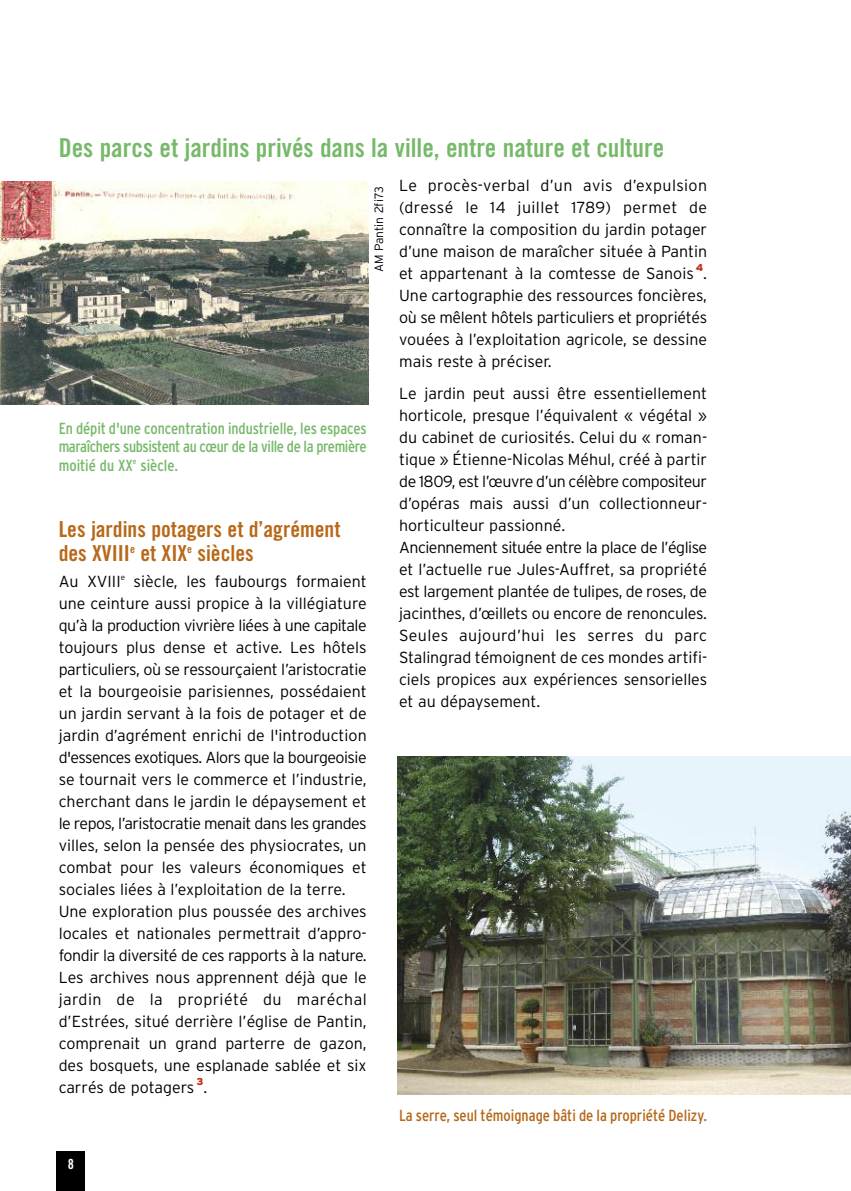
<style>
.page{position:relative;width:851px;height:1191px;background:#fff}
.page>*{position:absolute;margin:0;border:0;box-sizing:border-box;transform-origin:0 0}
.t1{font:26px "Trade Gothic Bold Cond Twenty";color:#77b96a}
.t2{font:22px/24px "Trade Gothic Bold Cond Twenty";color:#b76919}
.t3{font:300 16px/22px "Interstate";color:#000}
.t4{font:condensed 16px/18px "Interstate";letter-spacing:-.025em;color:#77b96a;text-align:justify}
.t5{font:condensed 16px "Interstate";color:#b76919}
.t6{font:14px "Trade Gothic Bold Cond Twenty";color:#fff}
.t7{font:300 12px "Interstate";color:#000}
.t8{font:900 10px "Interstate";color:#cb2c16}
</style>
<div class="page">
<div style="left:57px;top:1151px;width:28px;height:40px;background:#000"></div>
<img style="left:397px;top:756px;width:453px;height:338px">
<img style="left:0;top:181px;width:368px;height:224px">
<h1 class="t1" style="left:59px;top:138px;width:607px">Des parcs et jardins privés dans la ville, entre nature et culture</h1>
<p class="t7" style="left:372px;top:272px;width:87px;rotate:-90deg">AM Pantin 2fi73</p>
<p class="t4" style="left:59px;top:420px;width:309px">En dépit d'une concentration industrielle, les espaces maraîchers subsistent au cœur de la ville de la première moitié du XX<sup>e</sup> siècle.</p>
<h2 class="t2" style="left:59px;top:519px;width:283px">Les jardins potagers et d’agrément des XVIII<sup>e</sup> et XIX<sup>e</sup> siècles</h2>
<p class="t3" style="left:59px;top:570px;width:309px">Au XVIII<sup>e</sup> siècle, les faubourgs formaient une ceinture aussi propice à la villégiature qu’à la production vivrière liées à une capitale toujours plus dense et active. Les hôtels particuliers, où se ressourçaient l’aristocratie et la bourgeoisie parisiennes, possédaient un jardin servant à la fois de potager et de jardin d’agrément enrichi de l'introduction d'essences exotiques. Alors que la bourgeoisie se tournait vers le commerce et l’industrie, cherchant dans le jardin le dépaysement et le repos, l’aristocratie menait dans les grandes villes, selon la pensée des physiocrates, un combat pour les valeurs économiques et sociales liées à l’exploitation de la terre.<br>Une exploration plus poussée des archives locales et nationales permettrait d’appro&shy;fondir la diversité de ces rapports à la nature.<br>Les archives nous apprennent déjà que le jardin de la propriété du maréchal d’Estrées, situé derrière l’église de Pantin, comprenait un grand parterre de gazon, des bosquets, une esplanade sablée et six carrés de potagers</p>
<p class="t8" style="left:196px;top:1075px;width:8px">3</p>
<p class="t3" style="left:203px;top:1076px;width:5px">.</p>
<p class="t6" style="left:68px;top:1159px;width:8px">8</p>
<p class="t3" style="left:399px;top:174px;width:309px;text-align:justify">Le procès-verbal d’un avis d’expulsion (dressé le 14 juillet 1789) permet de connaître la composition du jardin potager d’une maison de maraîcher située à Pantin et appartenant à la comtesse de Sanois</p>
<p class="t8" style="left:695px;top:261px;width:9px">4</p>
<p class="t3" style="left:399px;top:262px;width:309px;text-align:justify;text-indent:304px">.<br>Une cartographie des ressources foncières, où se mêlent hôtels particuliers et propriétés vouées à l’exploitation agricole, se dessine mais reste à préciser.</p>
<p class="t3" style="left:399px;top:382px;width:309px">Le jardin peut aussi être essentiellement horticole, presque l’équivalent « végétal » du cabinet de curiosités. Celui du « roman&shy;tique » Étienne-Nicolas Méhul, créé à partir de 1809, est l’œuvre d’un célèbre compositeur d’opéras mais aussi d’un collectionneur&shy;horticulteur passionné.<br>Anciennement située entre la place de l’église et l’actuelle rue Jules-Auffret, sa propriété est largement plantée de tulipes, de roses, de jacinthes, d’œillets ou encore de renoncules.<br>Seules aujourd’hui les serres du parc Stalingrad témoignent de ces mondes artifi&shy;ciels propices aux expériences sensorielles et au dépaysement.</p>
<p class="t5" style="left:399px;top:1105px;width:309px">La serre, seul témoignage bâti de la propriété Delizy.</p>
</div>
